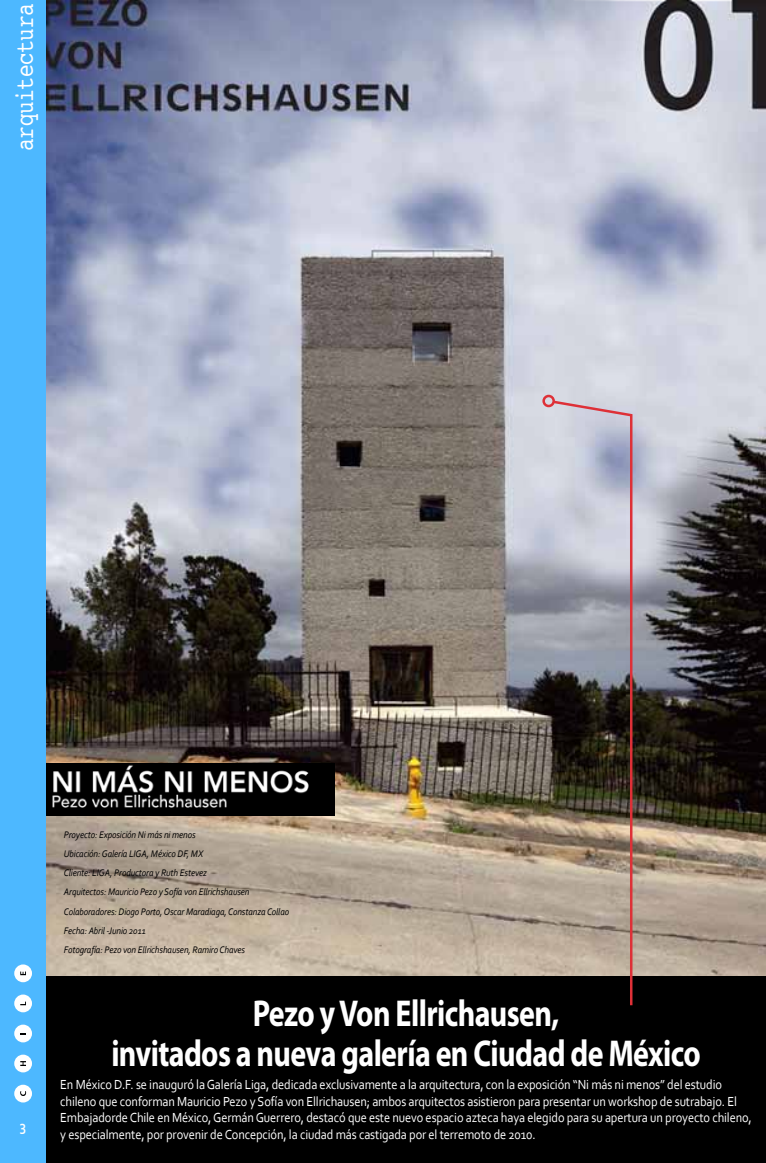
<style>
.page{position:relative;width:766px;height:1163px;background:#fff}
.page>*{position:absolute;margin:0;border:0;box-sizing:border-box;transform-origin:0 0}
.t1{font:700 37.5px/40px "Myriad Pro";letter-spacing:-.02em;color:#fff;text-align:center;scale:.8 1}
.t2{font:26.38px "Courier";letter-spacing:-.02em;color:#fff;scale:.8 1}
.t3{font:700 15px "Corbel";color:#fff;scale:.9 1}
.t4{font:13.75px/16.5px "Corbel";letter-spacing:-.01em;color:#fff;scale:.9 1}
.t5{font:italic 10px/19.1px "Corbel";letter-spacing:-.01em;color:#000;scale:.9 1}
</style>
<div class="page">
<div style="left:0;top:0;width:46px;height:1162px;background:#4db8ff"></div>
<div style="left:14px;top:1084px;width:18px;height:18px;background:#fff;border-radius:50%"></div>
<div style="left:14px;top:1054px;width:18px;height:18px;background:#fff;border-radius:50%"></div>
<div style="left:14px;top:1024px;width:18px;height:18px;background:#fff;border-radius:50%"></div>
<div style="left:14px;top:994px;width:18px;height:18px;background:#fff;border-radius:50%"></div>
<div style="left:14px;top:964px;width:18px;height:18px;background:#fff;border-radius:50%"></div>
<svg style="left:20px;top:1091px;width:6px;height:4px"></svg>
<svg style="left:20px;top:1061px;width:6px;height:4px"></svg>
<svg style="left:20px;top:971px;width:6px;height:4px"></svg>
<img style="left:46px;top:0;width:719px;height:976px">
<div style="left:46px;top:976px;width:719px;height:186px;background:#000"></div>
<img style="left:46px;top:763px;width:288px;height:52px">
<svg style="left:550px;top:399px;width:83px;height:607px;background:#8d8483"></svg>
<div style="left:542px;top:394px;width:12px;height:13px;border:2px solid #de3037;border-radius:50%"></div>
<h2 class="t2" style="left:4px;top:151px;width:186px;rotate:-90deg">arquitectura</h2>
<p class="t3" style="left:20px;top:1116px;width:9px">3</p>
<p class="t5" style="left:64px;top:824px;width:252px">Proyecto: Exposición Ni más ni menos<br>Ubicación: Galería LIGA, México DF, MX<br>Cliente: LIGA, Productora y Ruth Estevez<br>Arquitectos: Mauricio Pezo y Sofía von Ellrichshausen Colaboradores: Diogo Porto, Oscar Maradiaga, Constanza Collao Fecha: Abril -Junio 2011<br>Fotografía: Pezo von Ellrichshausen, Ramiro Chaves</p>
<h1 class="t1" style="left:111px;top:991px;width:738px">Pezo y Von Ellrichausen,<br>invitados a nueva galería en Ciudad de México</h1>
<p class="t4" style="left:60px;top:1075px;width:769px">En México D.F. se inauguró la Galería Liga, dedicada exclusivamente a la arquitectura, con la exposición “Ni más ni menos” del estudio chileno que conforman Mauricio Pezo y Sofía von Ellrichausen; ambos arquitectos asistieron para presentar un workshop de sutrabajo. El Embajadorde Chile en México, Germán Guerrero, destacó que este nuevo espacio azteca haya elegido para su apertura un proyecto chileno, y especialmente, por provenir de Concepción, la ciudad más castigada por el terremoto de 2010.</p>
</div>
